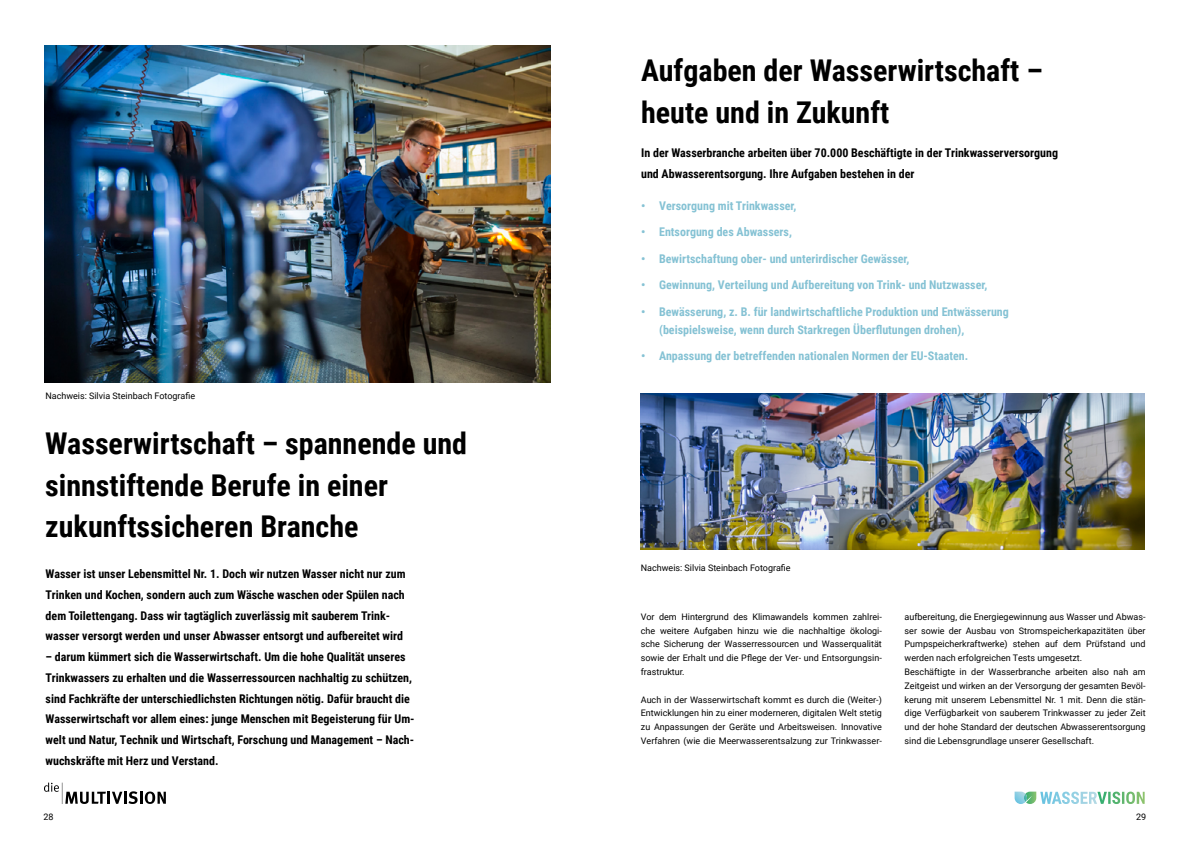
<style>
.page{position:relative;width:1191px;height:842px;background:#fff}
.page>*{position:absolute;margin:0;border:0;box-sizing:border-box;transform-origin:0 0}
.t1{font:700 30px/41.4px "Roboto Condensed";color:#000}
.t2{font:700 12px/20.7px "Roboto Condensed";color:#000}
.t3{font:700 12px/18px "Roboto Condensed";color:#85c2d4}
.t4{font:9px/13.8px "Roboto";color:#000;text-align:justify}
</style>
<div class="page">
<svg style="left:44px;top:782px;width:122px;height:22px"></svg>
<svg style="left:1014px;top:792px;width:130px;height:12px"></svg>
<img style="left:45px;top:46px;width:505px;height:336px">
<img style="left:640px;top:393px;width:504px;height:157px">
<p class="t4" style="left:45px;top:388px;width:151px">Nachweis: Silvia Steinbach Fotografie</p>
<h1 class="t1" style="left:45px;top:422px;width:423px">Wasserwirtschaft – spannende und sinnstiftende Berufe in einer zukunftssicheren Branche</h1>
<p class="t2" style="left:46px;top:563px;width:361px">Wasser ist unser Lebensmittel Nr. 1. Doch wir nutzen Wasser nicht nur zum Trinken und Kochen, sondern auch zum Wäsche waschen oder Spülen nach dem Toilettengang. Dass wir tagtäglich zuverlässig mit sauberem Trink&shy;wasser versorgt werden und unser Abwasser entsorgt und aufbereitet wird</p>
<p class="t2" style="left:46px;top:646px;width:370px">– darum kümmert sich die Wasserwirtschaft. Um die hohe Qualität unseres Trinkwassers zu erhalten und die Wasserressourcen nachhaltig zu schützen, sind Fachkräfte der unterschiedlichsten Richtungen nötig. Dafür braucht die Wasserwirtschaft vor allem eines: junge Menschen mit Begeisterung für Um&shy;welt und Natur, Technik und Wirtschaft, Forschung und Management – Nach&shy;wuchskräfte mit Herz und Verstand.</p>
<h1 class="t1" style="left:641px;top:49px;width:403px">Aufgaben der Wasserwirtschaft – heute und in Zukunft</h1>
<h2 class="t2" style="left:641px;top:142px;width:418px">In der Wasserbranche arbeiten über 70.000 Beschäftigte in der Trinkwasserversorgung und Abwasserentsorgung. Ihre Aufgaben bestehen in der</h2>
<h2 class="t3" style="left:641px;top:196px;width:157px">• Versorgung mit Trinkwasser,</h2>
<h2 class="t3" style="left:641px;top:223px;width:152px">• Entsorgung des Abwassers,</h2>
<h2 class="t3" style="left:641px;top:249px;width:270px">• Bewirtschaftung ober- und unterirdischer Gewässer,</h2>
<h2 class="t3" style="left:641px;top:276px;width:348px">• Gewinnung, Verteilung und Aufbereitung von Trink- und Nutzwasser,</h2>
<h2 class="t3" style="left:659px;top:302px;width:351px;text-indent:-18px">• Bewässerung, z. B. für landwirtschaftliche Produktion und Entwässerung (beispielsweise, wenn durch Starkregen Überflutungen drohen),</h2>
<h2 class="t3" style="left:641px;top:347px;width:329px">• Anpassung der betreffenden nationalen Normen der EU-Staaten.</h2>
<p class="t4" style="left:641px;top:561px;width:151px">Nachweis: Silvia Steinbach Fotografie</p>
<p class="t4" style="left:641px;top:609px;width:242px">Vor dem Hintergrund des Klimawandels kommen zahlrei&shy;che weitere Aufgaben hinzu wie die nachhaltige ökologi&shy;sche Sicherung der Wasserressourcen und Wasserqualität sowie der Erhalt und die Pflege der Ver- und Entsorgungsin&shy;frastruktur.</p>
<p class="t4" style="left:641px;top:692px;width:242px">Auch in der Wasserwirtschaft kommt es durch die (Weiter-)<br>Entwicklungen hin zu einer moderneren, digitalen Welt stetig zu Anpassungen der Geräte und Arbeitsweisen. Innovative Verfahren (wie die Meerwasserentsalzung zur Trinkwasser-</p>
<p class="t4" style="left:904px;top:609px;width:242px;text-align:left">aufbereitung, die Energiegewinnung aus Wasser und Abwas&shy;ser sowie der Ausbau von Stromspeicherkapazitäten über Pumpspeicherkraftwerke) stehen auf dem Prüfstand und werden nach erfolgreichen Tests umgesetzt.<br>Beschäftigte in der Wasserbranche arbeiten also nah am Zeitgeist und wirken an der Versorgung der gesamten Bevöl&shy;kerung mit unserem Lebensmittel Nr. 1 mit. Denn die stän&shy;dige Verfügbarkeit von sauberem Trinkwasser zu jeder Zeit und der hohe Standard der deutschen Abwasserentsorgung sind die Lebensgrundlage unserer Gesellschaft.</p>
<p class="t4" style="left:43px;top:809px;width:12px">28</p>
<p class="t4" style="left:1136px;top:809px;width:12px">29</p>
</div>
